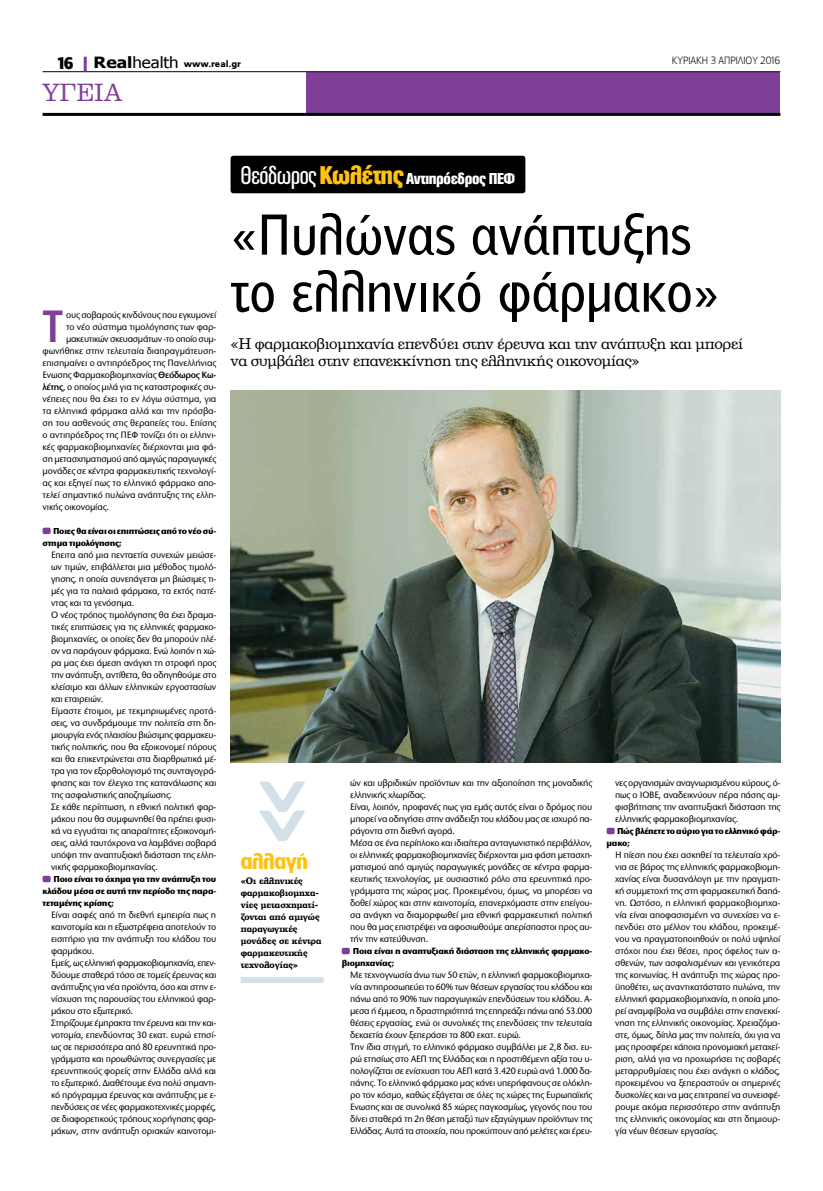
<style>
.page{position:relative;width:823px;height:1191px;background:#fff}
.page>*{position:absolute;margin:0;border:0;box-sizing:border-box;transform-origin:0 0}
.t1{font:55px/57px "PF Bell Gothic Text";letter-spacing:-.01em;color:#000;scale:.96 1}
.t2{font:500 42px "PF Lounge";color:#7f3f98}
.t3{font:24px "PF Clarendon";color:#7f3f98;scale:.96 1}
.t4{font:700 21px "PF Lounge";letter-spacing:-.02em;color:#ffc20e}
.t5{font:900 16px "PF Akzidenz Text Cond";letter-spacing:-.025em;color:#fff}
.t6{font:700 16px "PF Lounge";color:#000}
.t7{font:15px/17px "PF Clarendon";letter-spacing:-.02em;color:#000}
.t8{font:300 10px "PF Lounge";letter-spacing:-.005em;color:#000;scale:.96 1}
.t9{font:500 9.6px/12px "Stone Sans ITC Hel";letter-spacing:-.025em;color:#000;scale:.96 1}
.t10{font:700 9px/12px "Stone Sans ITC Hel";letter-spacing:-.025em;color:#000;scale:.96 1}
.t11{font:700 9px/12px "PF Clarendon";color:#000;scale:.94 1}
.t12{font:900 9px "PF Catalog";color:#000}
.s1{font-family:"Tahoma";font-weight:700;font-size:15.5px}
.s2{font-family:"Tahoma";font-weight:400;font-size:15.5px}
.s3{font-weight:400;font-size:26px}
.s4{font-size:26px;color:#ffc20e}
.s5{font-weight:600}
</style>
<div class="page">
<div style="left:306px;top:72px;width:474px;height:41px;background:#7f3f98"></div>
<hr style="left:43px;top:71px;width:737px;height:1px;background:#000">
<hr style="left:43px;top:113px;width:737px;height:3px;background:#000">
<hr style="left:84px;top:57px;width:3px;height:14px;background:#7f3f98">
<div style="left:43px;top:527px;width:8px;height:7px;background:#7f3f98;border-radius:2px"></div>
<div style="left:43px;top:875px;width:8px;height:7px;background:#7f3f98;border-radius:2px"></div>
<div style="left:230px;top:156px;width:295px;height:37px;background:#000;border-radius:3px"></div>
<img style="left:230px;top:390px;width:550px;height:372px">
<div style="left:341px;top:947px;width:8px;height:7px;background:#7f3f98;border-radius:2px"></div>
<div style="left:606px;top:827px;width:8px;height:7px;background:#7f3f98;border-radius:2px"></div>
<div style="left:240px;top:977px;width:83px;height:6px;background:#d3e0e7"></div>
<svg style="left:259px;top:781px;width:46px;height:60px"></svg>
<h3 class="t6" style="left:56px;top:54px;width:19px">16</h3>
<p class="t12" style="left:94px;top:59px;width:149px"><span class="s1">Real</span><span class="s2">health</span> www.real.gr</p>
<h3 class="t3" style="left:43px;top:80px;width:85px">υγεια</h3>
<h3 class="t5" style="left:240px;top:170px;width:276px"><span class="s3">Θεόδωρος</span><span class="s4">Κωλέτης</span> Αντιπρόεδρος ΠΕΦ</h3>
<p class="t8" style="left:671px;top:55px;width:114px">κυριακη 3 απριλιου 2016</p>
<h2 class="t2" style="left:43px;top:303px;width:22px">Τ</h2>
<p class="t9" style="left:66px;top:309px;width:158px">ους σοβαρούς κινδύνους που εγκυμονεί</p>
<p class="t9" style="left:66px;top:321px;width:158px">το νέο σύστημα τιμολόγησης των φαρ-</p>
<p class="t9" style="left:66px;top:333px;width:158px">μακευτικών σκευασμάτων -το οποίο συμ-</p>
<p class="t9" style="left:43px;top:345px;width:182px">φωνήθηκε στην τελευταία διαπραγμάτευση-</p>
<p class="t9" style="left:43px;top:357px;width:182px">επισημαίνει ο αντιπρόεδρος της Πανελλήνιας</p>
<p class="t9" style="left:43px;top:369px;width:182px">Ενωσης Φαρμακοβιομηχανίας <span class="s5">Θεόδωρος Κω-</span></p>
<p class="t9" style="left:43px;top:381px;width:182px"><span class="s5">λέτης</span>, ο οποίος μιλά για τις καταστροφικές συ-</p>
<p class="t9" style="left:43px;top:393px;width:182px">νέπειες που θα έχει το εν λόγω σύστημα, για</p>
<p class="t9" style="left:43px;top:405px;width:182px">τα ελληνικά φάρμακα αλλά και την πρόσβα-</p>
<p class="t9" style="left:43px;top:417px;width:182px">ση του ασθενούς στις θεραπείες του. Επίσης</p>
<p class="t9" style="left:43px;top:429px;width:182px">ο αντιπρόεδρος της ΠΕΦ τονίζει ότι οι ελληνι-</p>
<p class="t9" style="left:43px;top:441px;width:182px">κές φαρμακοβιομηχανίες διέρχονται μια φά-</p>
<p class="t9" style="left:43px;top:453px;width:182px">ση μετασχηματισμού από αμιγώς παραγωγικές</p>
<p class="t9" style="left:43px;top:465px;width:182px">μονάδες σε κέντρα φαρμακευτικής τεχνολογί-</p>
<p class="t9" style="left:43px;top:477px;width:182px">ας και εξηγεί πως το ελληνικό φάρμακο απο-</p>
<p class="t9" style="left:43px;top:489px;width:182px">τελεί σημαντικό πυλώνα ανάπτυξης της ελλη-</p>
<p class="t9" style="left:43px;top:501px;width:71px">νικής οικονομίας.</p>
<p class="t10" style="left:43px;top:525px;width:182px;text-indent:10px">Ποιες θα είναι οι επιπτώσεις από το νέο σύ&shy;στημα τιμολόγησης;</p>
<p class="t9" style="left:51px;top:549px;width:174px">Επειτα από μια πενταετία συνεχών μειώσε&shy;ων τιμών, επιβάλλεται μια μέθοδος τιμολό&shy;γησης, η οποία συνεπάγεται μη βιώσιμες τι&shy;μές για τα παλαιά φάρμακα, τα εκτός πατέ&shy;ντας και τα γενόσημα.<br>Ο νέος τρόπος τιμολόγησης θα έχει δραμα&shy;τικές επιπτώσεις για τις ελληνικές φαρμακο&shy;βιομηχανίες, οι οποίες δεν θα μπορούν πλέ&shy;ον να παράγουν φάρμακα. Ενώ λοιπόν η χώ&shy;ρα μας έχει άμεση ανάγκη τη στροφή προς την ανάπτυξη, αντίθετα, θα οδηγηθούμε στο κλείσιμο και άλλων ελληνικών εργοστασίων και εταιρειών.<br>Είμαστε έτοιμοι, με τεκμηριωμένες προτά&shy;σεις, να συνδράμουμε την πολιτεία στη δη&shy;μιουργία ενός πλαισίου βιώσιμης φαρμακευ&shy;τικής πολιτικής, που θα εξοικονομεί πόρους και θα επικεντρώνεται στα διαρθρωτικά μέ&shy;τρα για τον εξορθολογισμό της συνταγογρά&shy;φησης και τον έλεγχο της κατανάλωσης και της ασφαλιστικής αποζημίωσης.<br>Σε κάθε περίπτωση, η εθνική πολιτική φαρ&shy;μάκου που θα συμφωνηθεί θα πρέπει φυσι&shy;κά να εγγυάται τις απαραίτητες εξοικονομή&shy;σεις, αλλά ταυτόχρονα να λαμβάνει σοβαρά υπόψη την αναπτυξιακή διάσταση της ελλη&shy;νικής φαρμακοβιομηχανίας.</p>
<p class="t10" style="left:43px;top:873px;width:182px;text-align:justify;text-indent:11px">Ποιο είναι το όχημα για την ανάπτυξη του κλάδου μέσα σε αυτή την περίοδο της παρα&shy;τεταμένης κρίσης;</p>
<p class="t9" style="left:51px;top:909px;width:174px">Είναι σαφές από τη διεθνή εμπειρία πως η καινοτομία και η εξωστρέφεια αποτελούν το εισιτήριο για την ανάπτυξη του κλάδου του φαρμάκου.<br>Εμείς, ως ελληνική φαρμακοβιομηχανία, επεν&shy;δύουμε σταθερά τόσο σε τομείς έρευνας και ανάπτυξης για νέα προϊόντα, όσο και στην ε&shy;νίσχυση της παρουσίας του ελληνικού φαρ&shy;μάκου στο εξωτερικό.<br>Στηρίζουμε έμπρακτα την έρευνα και την και&shy;νοτομία, επενδύοντας 30 εκατ. ευρώ ετησί&shy;ως σε περισσότερα από 80 ερευνητικά προ&shy;γράμματα και προωθώντας συνεργασίες με ερευνητικούς φορείς στην Ελλάδα αλλά και το εξωτερικό. Διαθέτουμε ένα πολύ σημαντι&shy;κό πρόγραμμα έρευνας και ανάπτυξης με ε&shy;πενδύσεις σε νέες φαρμακοτεχνικές μορφές, σε διαφορετικούς τρόπους χορήγησης φαρ&shy;μάκων, στην ανάπτυξη οριακών καινοτομι-</p>
<h1 class="t1" style="left:230px;top:206px;width:510px">«Πυλώνας ανάπτυξης το ελληνικό φάρμακο»</h1>
<h3 class="t7" style="left:230px;top:335px;width:513px">«Η φαρμακοβιομηχανία επενδύει στην έρευνα και την ανάπτυξη και μπορεί να συμβάλει στην επανεκκίνηση της ελληνικής οικονομίας»</h3>
<h3 class="t4" style="left:240px;top:849px;width:69px">αλλαγή</h3>
<p class="t11" style="left:240px;top:875px;width:87px">«Οι ελληνικές φαρμακοβιομηχα&shy;νίες μετασχηματί&shy;ζονται από αμιγώς παραγωγικές μονάδες σε κέντρα φαρμακευτικής τεχνολογίας»</p>
<p class="t9" style="left:350px;top:777px;width:254px">ών και υβριδικών προϊόντων και την αξιοποίηση της μοναδικής ελληνικής χλωρίδας.<br>Είναι, λοιπόν, προφανές πως για εμάς αυτός είναι ο δρόμος που μπορεί να οδηγήσει στην ανάδειξη του κλάδου μας σε ισχυρό πα&shy;ράγοντα στη διεθνή αγορά.<br>Μέσα σε ένα περίπλοκο και ιδιαίτερα ανταγωνιστικό περιβάλλον, οι ελληνικές φαρμακοβιομηχανίες διέρχονται μια φάση μετασχη&shy;ματισμού από αμιγώς παραγωγικές μονάδες σε κέντρα φαρμα&shy;κευτικής τεχνολογίας, με ουσιαστικό ρόλο στα ερευνητικά προ&shy;γράμματα της χώρας μας. Προκειμένου, όμως, να μπορέσει να δοθεί χώρος και στην καινοτομία, επανερχόμαστε στην επείγου&shy;σα ανάγκη να διαμορφωθεί μια εθνική φαρμακευτική πολιτική που θα μας επιστρέψει να αφοσιωθούμε απερίσπαστοι προς αυ&shy;τήν την κατεύθυνση.</p>
<p class="t10" style="left:341px;top:945px;width:262px;text-indent:11px">Ποια είναι η αναπτυξιακή διάσταση της ελληνικής φαρμακο&shy;βιομηχανίας;</p>
<p class="t9" style="left:350px;top:969px;width:253px">Με τεχνογνωσία άνω των 50 ετών, η ελληνική φαρμακοβιομηχα&shy;νία αντιπροσωπεύει το 60% των θέσεων εργασίας του κλάδου και πάνω από το 90% των παραγωγικών επενδύσεων του κλάδου. Α&shy;μεσα ή έμμεσα, η δραστηριότητά της επηρεάζει πάνω από 53.000 θέσεις εργασίας, ενώ οι συνολικές της επενδύσεις την τελευταία δεκαετία έχουν ξεπεράσει τα 800 εκατ. ευρώ.<br>Την ίδια στιγμή, το ελληνικό φάρμακο συμβάλλει με 2,8 δισ. ευ&shy;ρώ ετησίως στο ΑΕΠ της Ελλάδας και η προστιθέμενη αξία του υ&shy;πολογίζεται σε ενίσχυση του ΑΕΠ κατά 3.420 ευρώ ανά 1.000 δα&shy;πάνης. Το ελληνικό φάρμακο μας κάνει υπερήφανους σε ολόκλη&shy;ρο τον κόσμο, καθώς εξάγεται σε όλες τις χώρες της Ευρωπαϊκής Ενωσης και σε συνολικά 85 χώρες παγκοσμίως, γεγονός που του δίνει σταθερά τη 2η θέση μεταξύ των εξαγώγιμων προϊόντων της Ελλάδας. Αυτά τα στοιχεία, που προκύπτουν από μελέτες και έρευ-</p>
<p class="t9" style="left:614px;top:777px;width:173px;text-align:justify">νες οργανισμών αναγνωρισμένου κύρους, ό&shy;πως ο ΙΟΒΕ, αναδεικνύουν πέρα πάσης αμ&shy;φισβήτησης την αναπτυξιακή διάσταση της ελληνικής φαρμακοβιομηχανίας.</p>
<p class="t10" style="left:606px;top:825px;width:182px;text-indent:10px">Πώς βλέπετε το αύριο για το ελληνικό φάρ&shy;μακο;</p>
<p class="t9" style="left:614px;top:849px;width:174px;text-align:justify">Η πίεση που έχει ασκηθεί τα τελευταία χρό&shy;νια σε βάρος της ελληνικής φαρμακοβιομη&shy;χανίας είναι δυσανάλογη με την πραγματι&shy;κή συμμετοχή της στη φαρμακευτική δαπά&shy;νη. Ωστόσο, η ελληνική φαρμακοβιομηχα&shy;νία είναι αποφασισμένη να συνεχίσει να ε&shy;πενδύει στο μέλλον του κλάδου, προκειμέ&shy;νου να πραγματοποιηθούν οι πολύ υψηλοί στόχοι που έχει θέσει, προς όφελος των α&shy;σθενών, των ασφαλισμένων και γενικότερα της κοινωνίας. Η ανάπτυξη της χώρας προ&shy;ϋποθέτει, ως αναντικατάστατο πυλώνα, την ελληνική φαρμακοβιομηχανία, η οποία μπο&shy;ρεί αναμφίβολα να συμβάλει στην επανεκκί&shy;νηση της ελληνικής οικονομίας. Χρειαζόμα&shy;στε, όμως, δίπλα μας την πολιτεία, όχι για να μας προσφέρει κάποια προνομιακή μεταχεί&shy;ριση, αλλά για να προχωρήσει τις σοβαρές μεταρρυθμίσεις που έχει ανάγκη ο κλάδος, προκειμένου να ξεπεραστούν οι σημερινές δυσκολίες και να μας επιτραπεί να συνεισφέ&shy;ρουμε ακόμα περισσότερο στην ανάπτυξη της ελληνικής οικονομίας και στη δημιουρ&shy;γία νέων θέσεων εργασίας.</p>
</div>
